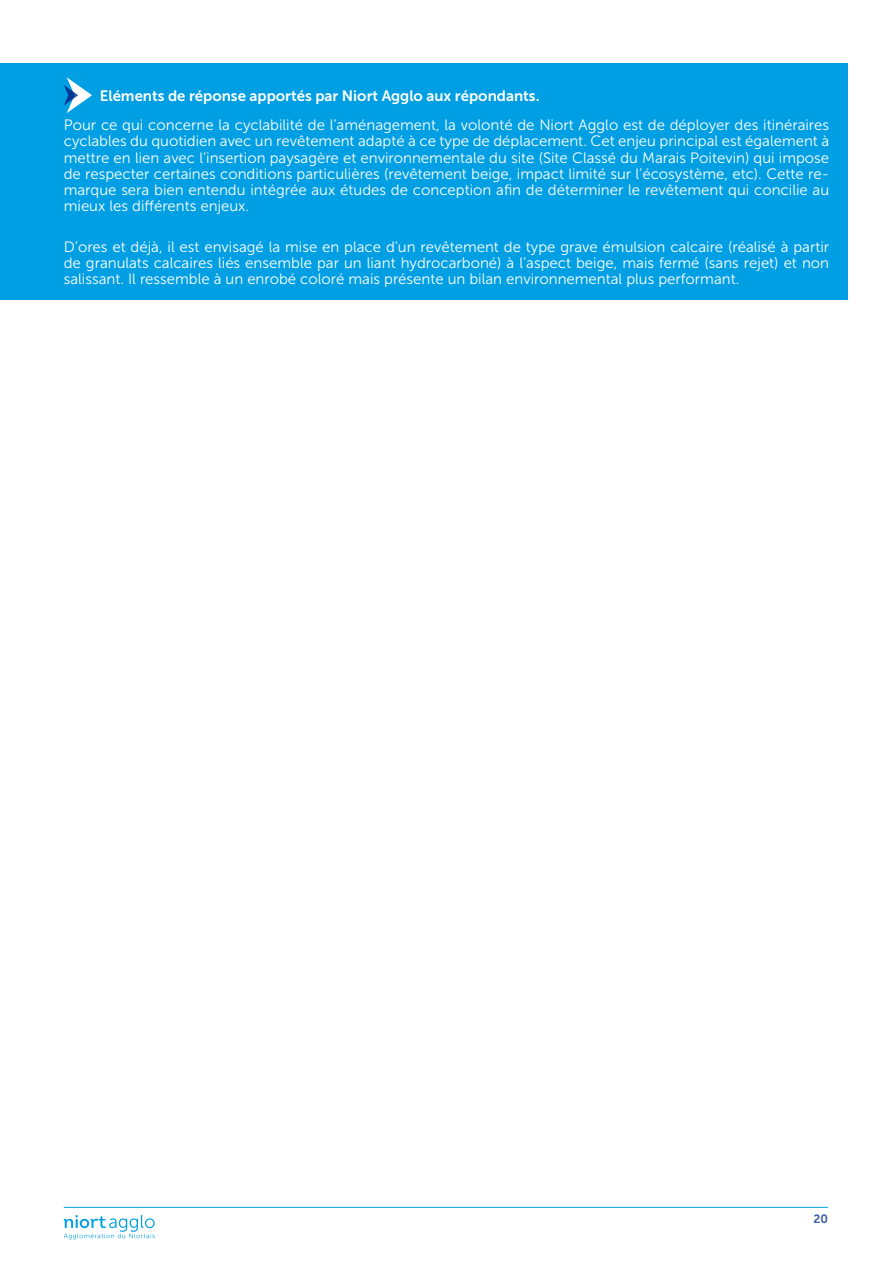
<style>
.page{position:relative;width:893px;height:1263px;background:#fff}
.page>*{position:absolute;margin:0;border:0;box-sizing:border-box;transform-origin:0 0}
.t1{font:15px/16.2px "Museo Sans 300";color:#fff;text-align:justify}
.t2{font:15px "Museo Sans 700";color:#fff}
.t3{font:12px "Museo Sans 700";color:#3a5ba7}
</style>
<div class="page">
<div style="left:0;top:64px;width:847px;height:236px;background:#009fe3"></div>
<svg style="left:64px;top:77px;width:28px;height:36px"></svg>
<hr style="left:64px;top:1207px;width:764px;height:1px;background:#009fe3">
<svg style="left:64px;top:1215px;width:91px;height:24px"></svg>
<p class="t2" style="left:100px;top:88px;width:441px">Eléments de réponse apportés par Niort Agglo aux répondants.</p>
<p class="t1" style="left:64px;top:117px;width:767px">Pour ce qui concerne la cyclabilité de l’aménagement, la volonté de Niort Agglo est de déployer des itinéraires cyclables du quotidien avec un revêtement adapté à ce type de déplacement. Cet enjeu principal est également à mettre en lien avec l’insertion paysagère et environnementale du site (Site Classé du Marais Poitevin) qui impose de respecter certaines conditions particulières (revêtement beige, impact limité sur l’écosystème, etc). Cette re&shy;marque sera bien entendu intégrée aux études de conception afin de déterminer le revêtement qui concilie au mieux les différents enjeux.</p>
<p class="t1" style="left:64px;top:239px;width:767px">D’ores et déjà, il est envisagé la mise en place d’un revêtement de type grave émulsion calcaire (réalisé à partir de granulats calcaires liés ensemble par un liant hydrocarboné) à l’aspect beige, mais fermé (sans rejet) et non salissant. Il ressemble à un enrobé coloré mais présente un bilan environnemental plus performant.</p>
<p class="t3" style="left:814px;top:1212px;width:16px">20</p>
</div>
